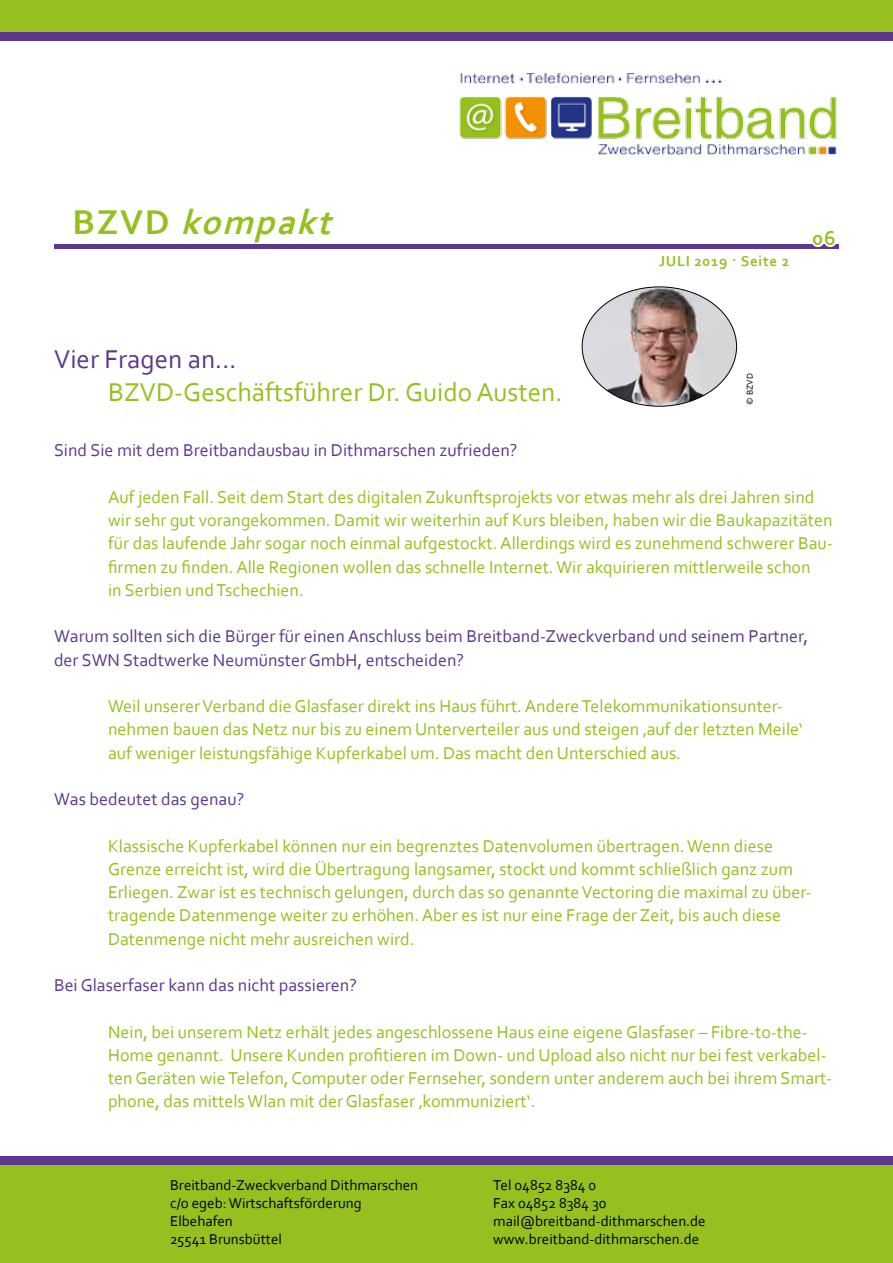
<style>
.page{position:relative;width:893px;height:1263px;background:#fff}
.page>*{position:absolute;margin:0;border:0;box-sizing:border-box;transform-origin:0 0}
.t1{font:italic 700 36px "Corbel";color:#95c01f}
.t2{font:27px "Corbel";color:#95c01f}
.t3{font:27px "Corbel";color:#5d388e}
.t4{font:700 21px "Corbel";color:#95c01f}
.t5{font:18px/23.2px "Corbel";color:#95c01f}
.t6{font:18px/23.2px "Corbel";color:#5d388e}
.t7{font:15px/18px "Corbel";color:#000}
.t8{font:700 15px "Corbel";letter-spacing:.05em;color:#95c01f}
.t9{font:9px "Corbel";color:#000}
.s1{font-style:normal}
</style>
<div class="page">
<div style="left:0;top:1165px;width:893px;height:98px;background:#95c01f"></div>
<div style="left:0;top:1157px;width:893px;height:8px;background:#5d388e"></div>
<img style="left:459px;top:73px;width:378px;height:81px">
<div style="left:54px;top:244px;width:785px;height:5px;background:#5d388e"></div>
<div style="left:0;top:0;width:893px;height:32px;background:#95c01f"></div>
<div style="left:0;top:32px;width:893px;height:8px;background:#5d388e"></div>
<svg style="left:812px;top:244px;width:24px;height:3px"></svg>
<img style="left:582px;top:287px;width:155px;height:119px">
<h1 class="t1" style="left:72px;top:200px;width:271px"><span class="s1">B Z V D</span> kompakt</h1>
<h2 class="t3" style="left:54px;top:342px;width:184px">Vier Fragen an...</h2>
<h2 class="t2" style="left:108px;top:375px;width:456px">BZVD-Geschäftsführer Dr. Guido Austen.</h2>
<p class="t8" style="left:659px;top:252px;width:132px">JULI 2019 · Seite 2</p>
<p class="t4" style="left:812px;top:225px;width:25px">06</p>
<p class="t9" style="left:744px;top:405px;width:33px;rotate:-90deg">© BZVD</p>
<p class="t6" style="left:54px;top:438px;width:465px">Sind Sie mit dem Breitbandausbau in Dithmarschen zufrieden?</p>
<p class="t5" style="left:108px;top:485px;width:726px">Auf jeden Fall. Seit dem Start des digitalen Zukunftsprojekts vor etwas mehr als drei Jahren sind wir sehr gut vorangekommen. Damit wir weiterhin auf Kurs bleiben, haben wir die Baukapazitäten für das laufende Jahr sogar noch einmal aufgestockt. Allerdings wird es zunehmend schwerer Bau&shy;firmen zu finden. Alle Regionen wollen das schnelle Internet. Wir akquirieren mittlerweile schon<br>in Serbien und Tschechien.</p>
<p class="t6" style="left:54px;top:624px;width:756px">Warum sollten sich die Bürger für einen Anschluss beim Breitband-Zweckverband und seinem Partner, der SWN Stadtwerke Neumünster GmbH, entscheiden?</p>
<p class="t5" style="left:108px;top:694px;width:696px">Weil unserer Verband die Glasfaser direkt ins Haus führt. Andere Telekommunikationsunter&shy;nehmen bauen das Netz nur bis zu einem Unterverteiler aus und steigen ‚auf der letzten Meile‘ auf weniger leistungsfähige Kupferkabel um. Das macht den Unterschied aus.</p>
<p class="t6" style="left:54px;top:787px;width:192px">Was bedeutet das genau?</p>
<p class="t5" style="left:108px;top:833px;width:705px">Klassische Kupferkabel können nur ein begrenztes Datenvolumen übertragen. Wenn diese Grenze erreicht ist, wird die Übertragung langsamer, stockt und kommt schließlich ganz zum Erliegen. Zwar ist es technisch gelungen, durch das so genannte Vectoring die maximal zu über&shy;tragende Datenmenge weiter zu erhöhen. Aber es ist nur eine Frage der Zeit, bis auch diese Datenmenge nicht mehr ausreichen wird.</p>
<p class="t6" style="left:54px;top:973px;width:305px">Bei Glaserfaser kann das nicht passieren?</p>
<p class="t5" style="left:108px;top:1019px;width:726px">Nein, bei unserem Netz erhält jedes angeschlossene Haus eine eigene Glasfaser – Fibre-to-the-Home genannt. Unsere Kunden profitieren im Down- und Upload also nicht nur bei fest verkabel&shy;ten Geräten wie Telefon, Computer oder Fernseher, sondern unter anderem auch bei ihrem Smart&shy;phone, das mittels Wlan mit der Glasfaser ‚kommuniziert‘.</p>
<p class="t7" style="left:170px;top:1175px;width:250px">Breitband-Zweckverband Dithmarschen c/o egeb: Wirtschaftsförderung<br>Elbehafen<br>25541 Brunsbüttel</p>
<p class="t7" style="left:493px;top:1175px;width:214px">Tel 04852 8384 0<br>Fax 04852 8384 30 mail@breitband-dithmarschen.de www.breitband-dithmarschen.de</p>
</div>
